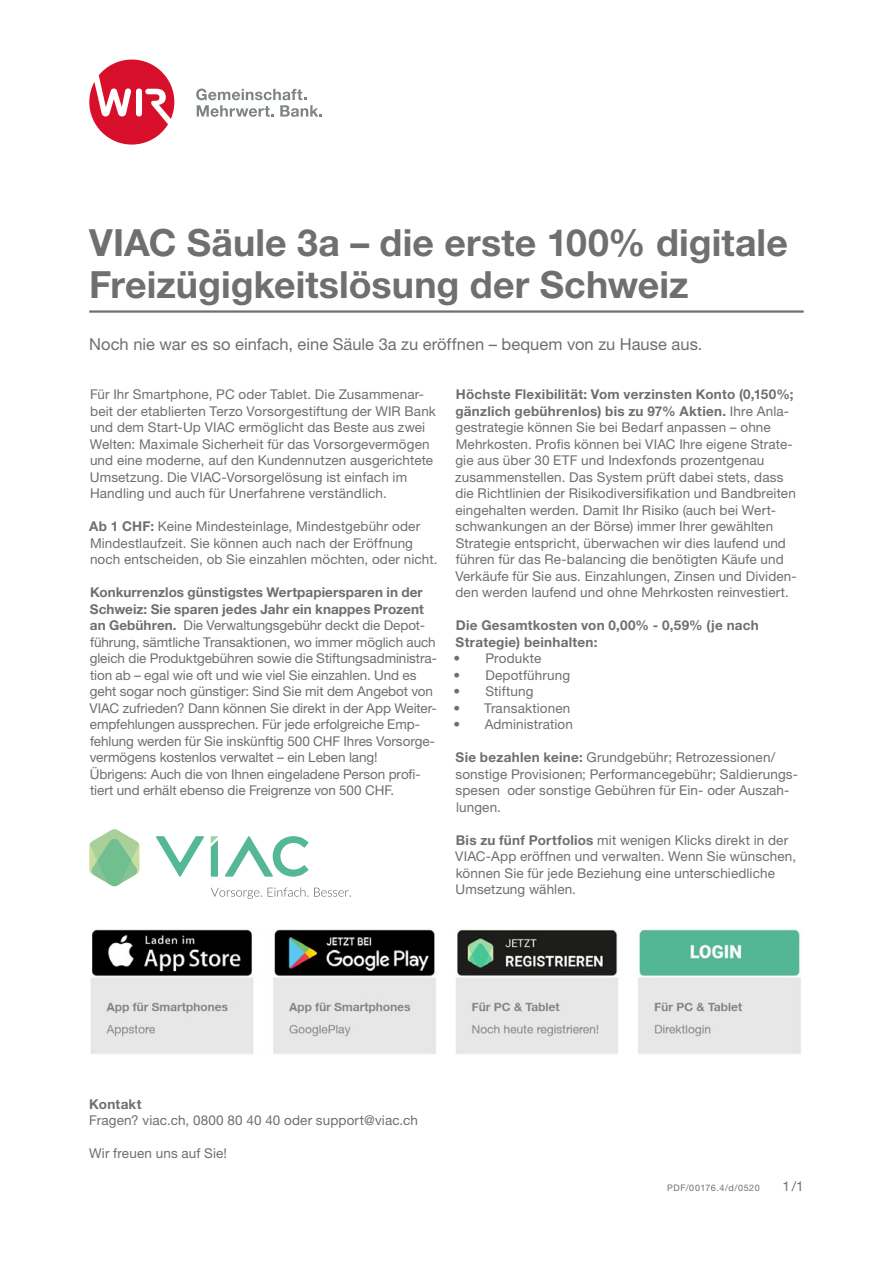
<style>
.page{position:relative;width:893px;height:1263px;background:#fff}
.page>*{position:absolute;margin:0;border:0;box-sizing:border-box;transform-origin:0 0}
.t1{font:700 37.5px/41.2px "Helvetica Neue LT Pro";letter-spacing:.005em;color:#706f6f}
.t2{font:16.5px "Helvetica Neue LT Pro";color:#706f6f}
.t3{font:13.5px/16.5px "Helvetica Neue LT Pro";letter-spacing:.01em;color:#706f6f}
.t4{font:700 13.5px/16.5px "Helvetica Neue LT Pro";letter-spacing:.02em;color:#706f6f}
.t5{font:9px "Helvetica Neue LT Pro";letter-spacing:.055em;color:#706f6f}
.s1{font-weight:700}
</style>
<div class="page">
<svg style="left:196px;top:89px;width:126px;height:28px"></svg>
<svg style="left:89px;top:60px;width:85px;height:85px"></svg>
<hr style="left:89px;top:310px;width:715px;height:3px;background:#706f6f">
<svg style="left:211px;top:887px;width:140px;height:12px"></svg>
<svg style="left:156px;top:836px;width:48px;height:41px"></svg>
<svg style="left:225px;top:836px;width:83px;height:41px"></svg>
<svg style="left:211px;top:836px;width:7px;height:41px"></svg>
<svg style="left:89px;top:829px;width:50px;height:57px"></svg>
<img style="left:90px;top:929px;width:711px;height:125px">
<h1 class="t1" style="left:89px;top:222px;width:700px">VIAC Säule 3a – die erste 100% digitale<br>Freizügigkeitslösung der Schweiz</h1>
<p class="t2" style="left:89px;top:334px;width:615px">Noch nie war es so einfach, eine Säule 3a zu eröffnen – bequem von zu Hause aus.</p>
<p class="t3" style="left:90px;top:386px;width:348px">Für Ihr Smartphone, PC oder Tablet. Die Zusammenar&shy;beit der etablierten Terzo Vorsorgestiftung der WIR Bank und dem Start-Up VIAC ermöglicht das Beste aus zwei Welten: Maximale Sicherheit für das Vorsorgevermögen und eine moderne, auf den Kundennutzen ausgerichtete Umsetzung. Die VIAC-Vorsorgelösung ist einfach im Handling und auch für Unerfahrene verständlich.</p>
<p class="t3" style="left:89px;top:518px;width:350px"><span class="s1">Ab 1 CHF:</span> Keine Mindesteinlage, Mindestgebühr oder<br>Mindestlaufzeit. Sie können auch nach der Eröffnung noch entscheiden, ob Sie einzahlen möchten, oder nicht.</p>
<p class="t3" style="left:90px;top:584px;width:349px"><span class="s1">Konkurrenzlos günstigstes Wertpapiersparen in der Schweiz: Sie sparen jedes Jahr ein knappes Prozent an Gebühren.</span> Die Verwaltungsgebühr deckt die Depot&shy;führung, sämtliche Transaktionen, wo immer möglich auch gleich die Produktgebühren sowie die Stiftungsadministra&shy;tion ab – egal wie oft und wie viel Sie einzahlen. Und es geht sogar noch günstiger: Sind Sie mit dem Angebot von VIAC zufrieden? Dann können Sie direkt in der App Weiter&shy;empfehlungen aussprechen. Für jede erfolgreiche Emp&shy;fehlung werden für Sie inskünftig 500 CHF Ihres Vorsorge&shy;vermögens kostenlos verwaltet – ein Leben lang!<br>Übrigens: Auch die von Ihnen eingeladene Person profi&shy;tiert und erhält ebenso die Freigrenze von 500 CHF.</p>
<p class="t3" style="left:455px;top:386px;width:343px"><span class="s1">Höchste Flexibilität: Vom verzinsten Konto (0,150%; gänzlich gebührenlos) bis zu 97% Aktien.</span> Ihre Anla&shy;gestrategie können Sie bei Bedarf anpassen – ohne Mehrkosten. Profis können bei VIAC Ihre eigene Strate&shy;gie aus über 30 ETF und Indexfonds prozentgenau zusammenstellen. Das System prüft dabei stets, dass die Richtlinien der Risikodiversifikation und Bandbreiten eingehalten werden. Damit Ihr Risiko (auch bei Wert&shy;schwankungen an der Börse) immer Ihrer gewählten Strategie entspricht, überwachen wir dies laufend und führen für das Re-balancing die benötigten Käufe und Verkäufe für Sie aus. Einzahlungen, Zinsen und Dividen&shy;den werden laufend und ohne Mehrkosten reinvestiert.</p>
<p class="t4" style="left:456px;top:617px;width:305px">Die Gesamtkosten von 0,00% - 0,59% (je nach<br>Strategie) beinhalten:</p>
<p class="t3" style="left:454px;top:650px;width:89px">• Produkte</p>
<p class="t3" style="left:454px;top:666px;width:118px">• Depotführung</p>
<p class="t3" style="left:454px;top:683px;width:81px">• Stiftung</p>
<p class="t3" style="left:454px;top:699px;width:118px">• Transaktionen</p>
<p class="t3" style="left:454px;top:716px;width:121px">• Administration</p>
<p class="t3" style="left:455px;top:749px;width:344px"><span class="s1">Sie bezahlen keine:</span> Grundgebühr; Retrozessionen/ sonstige Provisionen; Performancegebühr; Saldierungs&shy;spesen oder sonstige Gebühren für Ein- oder Auszah&shy;lungen.</p>
<p class="t3" style="left:455px;top:831px;width:342px"><span class="s1">Bis zu fünf Portfolios</span> mit wenigen Klicks direkt in der VIAC-App eröffnen und verwalten. Wenn Sie wünschen, können Sie für jede Beziehung eine unterschiedliche Umsetzung wählen.</p>
<p class="t4" style="left:89px;top:1095px;width:54px">Kontakt</p>
<p class="t3" style="left:89px;top:1112px;width:330px">Fragen? viac.ch, 0800 80 40 40 oder support@viac.ch</p>
<p class="t3" style="left:89px;top:1145px;width:139px">Wir freuen uns auf Sie!</p>
<p class="t5" style="left:667px;top:1182px;width:94px">PDF/00176.4/d/0520</p>
<p class="t3" style="left:783px;top:1178px;width:23px">1/1</p>
</div>
